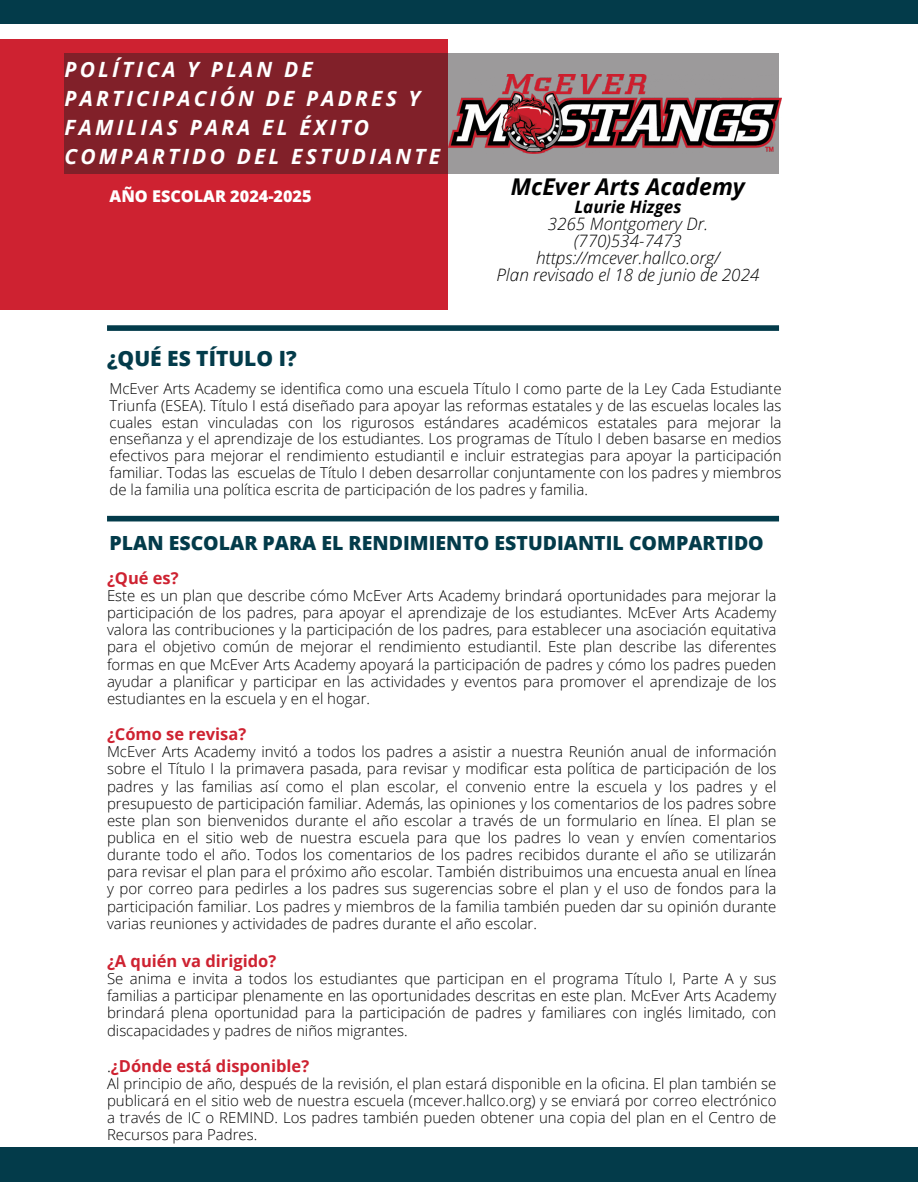
<style>
.page{position:relative;width:918px;height:1188px;background:#fff}
.page>*{position:absolute;margin:0;border:0;box-sizing:border-box;transform-origin:0 0}
.t1{font:italic 700 23.1px "Open Sans";color:#000}
.t2{font:italic 700 21px/29.2px "Open Sans";letter-spacing:.15em;color:#fff}
.t3{font:800 21px "Open Sans";color:#033b4a}
.t4{font:800 19.5px "Open Sans";color:#033b4a}
.t5{font:italic 300 17.1px/16.8px "Open Sans";color:#000;text-align:center}
.t6{font:700 16.5px "Open Sans";color:#ce2231}
.t7{font:800 16.2px "Open Sans";color:#fff}
.t8{font:300 15px/17.1px "Open Sans";color:#000;text-align:justify}
.s1{font-weight:700}
.s2{font-weight:300;color:#000}
</style>
<div class="page">
<div style="left:0;top:1148px;width:918px;height:34px;background:#033b4a"></div>
<div style="left:0;top:39px;width:448px;height:271px;background:#ce2231"></div>
<div style="left:107px;top:325px;width:672px;height:6px;background:#033b4a"></div>
<div style="left:107px;top:516px;width:672px;height:5px;background:#033b4a"></div>
<div style="left:0;top:0;width:918px;height:23px;background:#033b4a"></div>
<svg style="left:64px;top:53px;width:715px;height:121px;background:#873c43"></svg>
<img style="left:449px;top:75px;width:333px;height:78px">
<p class="t2" style="left:64px;top:54px;width:377px">POLÍTICA Y PLAN DE<br>PARTICIPACIÓN DE PADRES Y<br>FAMILIAS PARA EL ÉXITO<br>COMPARTIDO DEL ESTUDIANTE</p>
<p class="t7" style="left:110px;top:185px;width:204px">AÑO ESCOLAR 2024-2025</p>
<p class="t1" style="left:511px;top:171px;width:235px">McEver Arts Academy</p>
<p class="t5" style="left:496px;top:198px;width:265px"><span class="s1">Laurie Hizges<br></span>3265 Montgomery Dr. (770)534-7473 https://mcever.hallco.org/<br>Plan revisado el 18 de junio de 2024</p>
<p class="t3" style="left:107px;top:343px;width:191px">¿QUÉ ES TÍTULO I?</p>
<p class="t8" style="left:110px;top:380px;width:673px">McEver Arts Academy se identifica como una escuela Título I como parte de la Ley Cada Estudiante Triunfa (ESEA). Título I está diseñado para apoyar las reformas estatales y de las escuelas locales las cuales estan vinculadas con los rigurosos estándares académicos estatales para mejorar la enseñanza y el aprendizaje de los estudiantes. Los programas de Título I deben basarse en medios efectivos para mejorar el rendimiento estudiantil e incluir estrategias para apoyar la participación familiar. Todas las escuelas de Título I deben desarrollar conjuntamente con los padres y miembros de la familia una política escrita de participación de los padres y familia.</p>
<h2 class="t4" style="left:110px;top:529px;width:656px">PLAN ESCOLAR PARA EL RENDIMIENTO ESTUDIANTIL COMPARTIDO</h2>
<p class="t6" style="left:107px;top:566px;width:73px">¿Qué es?</p>
<h3 class="t8" style="left:107px;top:587px;width:671px">Este es un plan que describe cómo McEver Arts Academy brindará oportunidades para mejorar la participación de los padres, para apoyar el aprendizaje de los estudiantes. McEver Arts Academy valora las contribuciones y la participación de los padres, para establecer una asociación equitativa para el objetivo común de mejorar el rendimiento estudiantil. Este plan describe las diferentes formas en que McEver Arts Academy apoyará la participación de padres y cómo los padres pueden ayudar a planificar y participar en las actividades y eventos para promover el aprendizaje de los estudiantes en la escuela y en el hogar.</h3>
<h1 class="t6" style="left:107px;top:723px;width:141px">¿Cómo se revisa?</h1>
<p class="t8" style="left:107px;top:743px;width:671px">McEver Arts Academy invitó a todos los padres a asistir a nuestra Reunión anual de información sobre el Título I la primavera pasada, para revisar y modificar esta política de participación de los padres y las familias así como el plan escolar, el convenio entre la escuela y los padres y el presupuesto de participación familiar. Además, las opiniones y los comentarios de los padres sobre este plan son bienvenidos durante el año escolar a través de un formulario en línea. El plan se publica en el sitio web de nuestra escuela para que los padres lo vean y envíen comentarios durante todo el año. Todos los comentarios de los padres recibidos durante el año se utilizarán para revisar el plan para el próximo año escolar. También distribuimos una encuesta anual en línea y por correo para pedirles a los padres sus sugerencias sobre el plan y el uso de fondos para la participación familiar. Los padres y miembros de la familia también pueden dar su opinión durante varias reuniones y actividades de padres durante el año escolar.</p>
<h1 class="t6" style="left:107px;top:949px;width:171px">¿A quién va dirigido?</h1>
<p class="t8" style="left:107px;top:970px;width:671px">Se anima e invita a todos los estudiantes que participan en el programa Título I, Parte A y sus familias a participar plenamente en las oportunidades descritas en este plan. McEver Arts Academy brindará plena oportunidad para la participación de padres y familiares con inglés limitado, con discapacidades y padres de niños migrantes.</p>
<p class="t6" style="left:107px;top:1054px;width:204px"><span class="s2">.</span>¿Dónde está disponible?</p>
<p class="t8" style="left:107px;top:1075px;width:671px">Al principio de año, después de la revisión, el plan estará disponible en la oficina. El plan también se publicará en el sitio web de nuestra escuela (mcever.hallco.org) y se enviará por correo electrónico a través de IC o REMIND. Los padres también pueden obtener una copia del plan en el Centro de Recursos para Padres.</p>
</div>
